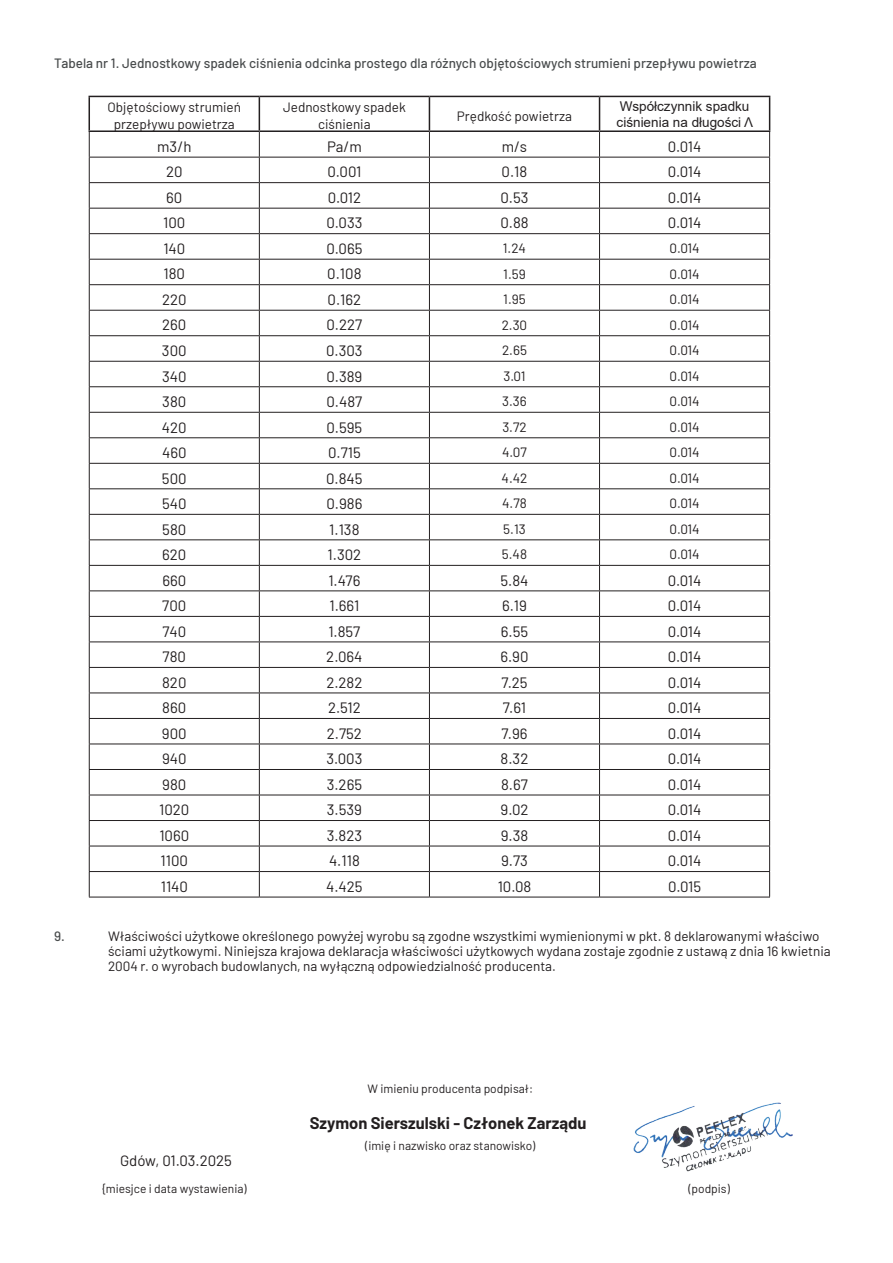
<style>
.page{position:relative;width:893px;height:1263px;background:#fff}
.page>*{position:absolute;margin:0;border:0;box-sizing:border-box;transform-origin:0 0}
.t1{font:700 16.5px "Barlow";color:#231f20}
.t2{font:15px "Barlow";color:#231f20}
.t3{font:13.5px/15px "Barlow";color:#231f20;text-align:center}
.t4{font:500 13.5px "Barlow";color:#494c4d}
.t5{font:13.5px/16.2px "Arial";color:#231f20}
.t6{font:12px "Barlow";color:#231f20}
</style>
<div class="page">
<svg style="left:89px;top:97px;width:681px;height:800px"></svg>
<hr style="left:89px;top:897px;width:170px;height:1px;background:#231f20">
<hr style="left:259px;top:897px;width:170px;height:1px;background:#231f20">
<hr style="left:429px;top:897px;width:170px;height:1px;background:#231f20">
<hr style="left:599px;top:897px;width:171px;height:1px;background:#231f20">
<hr style="left:89px;top:96px;width:170px;height:1px;background:#231f20">
<hr style="left:89px;top:97px;width:1px;height:33px;background:#231f20">
<hr style="left:259px;top:96px;width:170px;height:1px;background:#231f20">
<hr style="left:259px;top:97px;width:1px;height:33px;background:#231f20">
<hr style="left:429px;top:96px;width:170px;height:1px;background:#231f20">
<hr style="left:429px;top:97px;width:1px;height:33px;background:#231f20">
<hr style="left:599px;top:96px;width:171px;height:1px;background:#231f20">
<hr style="left:599px;top:97px;width:1px;height:33px;background:#231f20">
<hr style="left:769px;top:97px;width:1px;height:33px;background:#231f20">
<hr style="left:89px;top:130px;width:170px;height:2px;background:#231f20">
<hr style="left:259px;top:130px;width:170px;height:2px;background:#231f20">
<hr style="left:429px;top:130px;width:170px;height:2px;background:#231f20">
<hr style="left:599px;top:130px;width:171px;height:2px;background:#231f20">
<img style="left:633px;top:1102px;width:160px;height:70px">
<p class="t4" style="left:54px;top:53px;width:704px">Tabela nr 1. Jednostkowy spadek ciśnienia odcinka prostego dla różnych objętościowych strumieni przepływu powietrza</p>
<p class="t3" style="left:107px;top:98px;width:135px;line-height:16.2px">Objętościowy strumień przepływu powietrza</p>
<p class="t3" style="left:283px;top:98px;width:124px;line-height:16.2px">Jednostkowy spadek ciśnienia</p>
<p class="t3" style="left:457px;top:107px;width:117px">Prędkość powietrza</p>
<p class="t5" style="left:617px;top:98px;width:138px">Współczynnik spadku ciśnienia na długości Λ</p>
<p class="t2" style="left:157px;top:136px;width:36px">m3/h</p>
<p class="t2" style="left:327px;top:136px;width:36px">Pa/m</p>
<p class="t2" style="left:502px;top:136px;width:27px">m/s</p>
<p class="t2" style="left:668px;top:136px;width:35px">0.014</p>
<p class="t2" style="left:166px;top:161px;width:18px">20</p>
<p class="t2" style="left:327px;top:161px;width:35px">0.001</p>
<p class="t2" style="left:502px;top:161px;width:27px">0.18</p>
<p class="t2" style="left:668px;top:161px;width:35px">0.014</p>
<p class="t2" style="left:166px;top:187px;width:18px">60</p>
<p class="t2" style="left:328px;top:187px;width:35px">0.012</p>
<p class="t2" style="left:500px;top:187px;width:30px">0.53</p>
<p class="t2" style="left:668px;top:187px;width:35px">0.014</p>
<p class="t2" style="left:163px;top:212px;width:24px">100</p>
<p class="t2" style="left:326px;top:212px;width:38px">0.033</p>
<p class="t2" style="left:500px;top:212px;width:30px">0.88</p>
<p class="t2" style="left:668px;top:212px;width:35px">0.014</p>
<p class="t2" style="left:163px;top:238px;width:23px">140</p>
<p class="t2" style="left:326px;top:238px;width:38px">0.065</p>
<p class="t3" style="left:503px;top:240px;width:25px">1.24</p>
<p class="t3" style="left:669px;top:240px;width:32px">0.014</p>
<p class="t2" style="left:164px;top:263px;width:23px">180</p>
<p class="t2" style="left:327px;top:263px;width:36px">0.108</p>
<p class="t3" style="left:503px;top:265px;width:24px">1.59</p>
<p class="t3" style="left:669px;top:265px;width:32px">0.014</p>
<p class="t2" style="left:162px;top:289px;width:26px">220</p>
<p class="t2" style="left:328px;top:289px;width:35px">0.162</p>
<p class="t3" style="left:503px;top:291px;width:24px">1.95</p>
<p class="t3" style="left:669px;top:291px;width:32px">0.014</p>
<p class="t2" style="left:162px;top:314px;width:26px">260</p>
<p class="t2" style="left:326px;top:314px;width:37px">0.227</p>
<p class="t3" style="left:502px;top:316px;width:27px">2.30</p>
<p class="t3" style="left:669px;top:316px;width:32px">0.014</p>
<p class="t2" style="left:162px;top:340px;width:26px">300</p>
<p class="t2" style="left:326px;top:340px;width:38px">0.303</p>
<p class="t3" style="left:502px;top:342px;width:26px">2.65</p>
<p class="t3" style="left:669px;top:342px;width:32px">0.014</p>
<p class="t2" style="left:162px;top:365px;width:26px">340</p>
<p class="t2" style="left:326px;top:365px;width:38px">0.389</p>
<p class="t3" style="left:503px;top:367px;width:24px">3.01</p>
<p class="t3" style="left:669px;top:367px;width:32px">0.014</p>
<p class="t2" style="left:162px;top:391px;width:26px">380</p>
<p class="t2" style="left:326px;top:391px;width:37px">0.487</p>
<p class="t3" style="left:502px;top:393px;width:26px">3.36</p>
<p class="t3" style="left:669px;top:393px;width:32px">0.014</p>
<p class="t2" style="left:162px;top:416px;width:26px">420</p>
<p class="t2" style="left:326px;top:416px;width:37px">0.595</p>
<p class="t3" style="left:502px;top:418px;width:26px">3.72</p>
<p class="t3" style="left:669px;top:418px;width:32px">0.014</p>
<p class="t2" style="left:162px;top:442px;width:26px">460</p>
<p class="t2" style="left:328px;top:442px;width:34px">0.715</p>
<p class="t3" style="left:502px;top:444px;width:26px">4.07</p>
<p class="t3" style="left:669px;top:444px;width:32px">0.014</p>
<p class="t2" style="left:162px;top:467px;width:26px">500</p>
<p class="t2" style="left:326px;top:467px;width:38px">0.845</p>
<p class="t3" style="left:502px;top:469px;width:27px">4.42</p>
<p class="t3" style="left:669px;top:469px;width:32px">0.014</p>
<p class="t2" style="left:162px;top:493px;width:26px">540</p>
<p class="t2" style="left:326px;top:493px;width:37px">0.986</p>
<p class="t3" style="left:502px;top:495px;width:26px">4.78</p>
<p class="t3" style="left:669px;top:495px;width:32px">0.014</p>
<p class="t2" style="left:162px;top:518px;width:25px">580</p>
<p class="t2" style="left:329px;top:518px;width:32px">1.138</p>
<p class="t3" style="left:503px;top:520px;width:24px">5.13</p>
<p class="t3" style="left:669px;top:520px;width:32px">0.014</p>
<p class="t2" style="left:162px;top:544px;width:26px">620</p>
<p class="t2" style="left:328px;top:544px;width:35px">1.302</p>
<p class="t3" style="left:502px;top:546px;width:27px">5.48</p>
<p class="t3" style="left:669px;top:546px;width:32px">0.014</p>
<p class="t2" style="left:162px;top:569px;width:25px">660</p>
<p class="t2" style="left:328px;top:569px;width:34px">1.476</p>
<p class="t2" style="left:500px;top:569px;width:29px">5.84</p>
<p class="t2" style="left:668px;top:569px;width:35px">0.014</p>
<p class="t2" style="left:162px;top:595px;width:26px">700</p>
<p class="t2" style="left:329px;top:595px;width:31px">1.661</p>
<p class="t2" style="left:502px;top:595px;width:26px">6.19</p>
<p class="t2" style="left:668px;top:595px;width:35px">0.014</p>
<p class="t2" style="left:162px;top:620px;width:25px">740</p>
<p class="t2" style="left:328px;top:620px;width:34px">1.857</p>
<p class="t2" style="left:501px;top:620px;width:29px">6.55</p>
<p class="t2" style="left:668px;top:620px;width:35px">0.014</p>
<p class="t2" style="left:163px;top:646px;width:25px">780</p>
<p class="t2" style="left:326px;top:646px;width:38px">2.064</p>
<p class="t2" style="left:500px;top:646px;width:30px">6.90</p>
<p class="t2" style="left:668px;top:646px;width:35px">0.014</p>
<p class="t2" style="left:162px;top:671px;width:26px">820</p>
<p class="t2" style="left:326px;top:671px;width:38px">2.282</p>
<p class="t2" style="left:501px;top:671px;width:28px">7.25</p>
<p class="t2" style="left:668px;top:671px;width:35px">0.014</p>
<p class="t2" style="left:162px;top:697px;width:26px">860</p>
<p class="t2" style="left:328px;top:697px;width:34px">2.512</p>
<p class="t2" style="left:503px;top:697px;width:25px">7.61</p>
<p class="t2" style="left:668px;top:697px;width:35px">0.014</p>
<p class="t2" style="left:162px;top:722px;width:26px">900</p>
<p class="t2" style="left:327px;top:722px;width:37px">2.752</p>
<p class="t2" style="left:501px;top:722px;width:28px">7.96</p>
<p class="t2" style="left:668px;top:722px;width:35px">0.014</p>
<p class="t2" style="left:162px;top:748px;width:26px">940</p>
<p class="t2" style="left:326px;top:748px;width:38px">3.003</p>
<p class="t2" style="left:501px;top:748px;width:29px">8.32</p>
<p class="t2" style="left:668px;top:748px;width:35px">0.014</p>
<p class="t2" style="left:162px;top:773px;width:26px">980</p>
<p class="t2" style="left:327px;top:773px;width:37px">3.265</p>
<p class="t2" style="left:501px;top:773px;width:28px">8.67</p>
<p class="t2" style="left:668px;top:773px;width:35px">0.014</p>
<p class="t2" style="left:159px;top:799px;width:32px">1020</p>
<p class="t2" style="left:327px;top:799px;width:37px">3.539</p>
<p class="t2" style="left:500px;top:799px;width:29px">9.02</p>
<p class="t2" style="left:668px;top:799px;width:35px">0.014</p>
<p class="t2" style="left:159px;top:824px;width:31px">1060</p>
<p class="t2" style="left:327px;top:824px;width:37px">3.823</p>
<p class="t2" style="left:501px;top:824px;width:29px">9.38</p>
<p class="t2" style="left:668px;top:824px;width:35px">0.014</p>
<p class="t2" style="left:161px;top:850px;width:29px">1100</p>
<p class="t2" style="left:329px;top:850px;width:32px">4.118</p>
<p class="t2" style="left:501px;top:850px;width:28px">9.73</p>
<p class="t2" style="left:668px;top:850px;width:35px">0.014</p>
<p class="t2" style="left:161px;top:875px;width:29px">1140</p>
<p class="t2" style="left:326px;top:875px;width:38px">4.425</p>
<p class="t2" style="left:498px;top:875px;width:35px">10.08</p>
<p class="t2" style="left:668px;top:875px;width:35px">0.015</p>
<p class="t4" style="left:54px;top:926px;width:12px">9.</p>
<p class="t3" style="left:108px;top:927px;width:724px;text-align:left">Właściwości użytkowe określonego powyżej wyrobu są zgodne wszystkimi wymienionymi w pkt. 8 deklarowanymi właściwo ściami użytkowymi. Niniejsza krajowa deklaracja właściwości użytkowych wydana zostaje zgodnie z ustawą z dnia 16 kwietnia<br>2004 r. o wyrobach budowlanych, na wyłączną odpowiedzialność producenta.</p>
<p class="t6" style="left:368px;top:1080px;width:167px">W imieniu producenta podpisał:</p>
<p class="t1" style="left:310px;top:1111px;width:278px">Szymon Sierszulski - Członek Zarządu</p>
<p class="t2" style="left:120px;top:1149px;width:113px">Gdów, 01.03.2025</p>
<p class="t6" style="left:365px;top:1137px;width:172px">(imię i nazwisko oraz stanowisko)</p>
<p class="t6" style="left:102px;top:1179px;width:146px">{miesjce i data wystawienia)</p>
<p class="t6" style="left:688px;top:1179px;width:43px">(podpis)</p>
</div>
